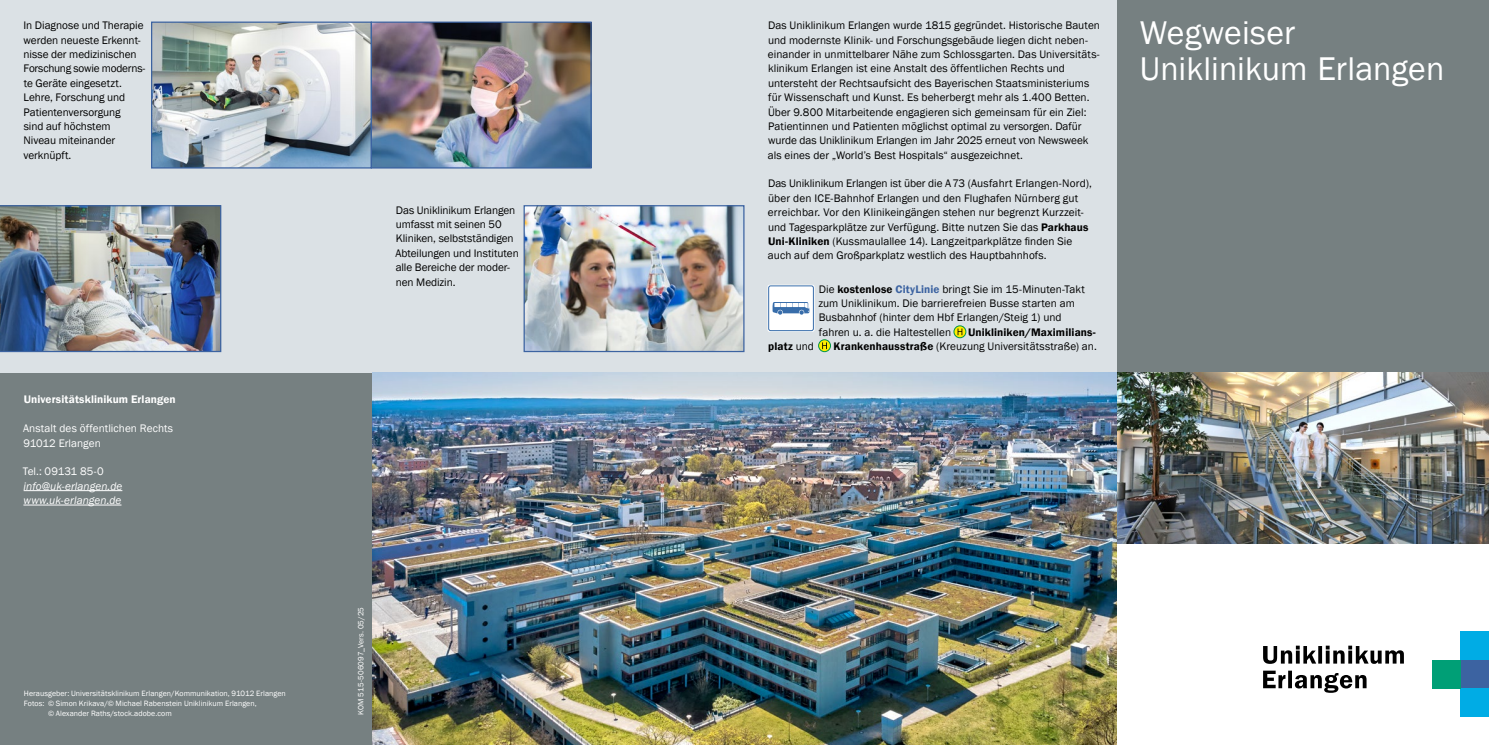
<style>
.page{position:relative;width:1489px;height:745px;background:#fff}
.page>*{position:absolute;margin:0;border:0;box-sizing:border-box;transform-origin:0 0}
.Broschürentitel{font:33.75px/36.2px "Franklin Gothic";color:#fff}
.Fließtext{font:11.25px/14.4px "Franklin Gothic";color:#000}
.Adressblock_Demi{font:italic 11.25px/14.4px "Franklin Gothic";letter-spacing:.005em;color:#fff}
.Adressblock_Demi-2{font:11.25px/14.4px "Franklin Gothic";letter-spacing:.005em;color:#fff}
.Fließtext-2{font:600 11.25px "Franklin Gothic";letter-spacing:.01em;color:#000}
.Adressblock_Demi-3{font:600 11.25px "Franklin Gothic";letter-spacing:.01em;color:#fff}
.Herausgeber{font:7.88px "Franklin Gothic";letter-spacing:.005em;color:#fff}
.s1{font-weight:600}
.s2{font-weight:600;color:#3c63a1}
.s3{font-style:normal}
.s4{font-weight:400}
</style>
<div class="page">
<div style="left:1093px;top:0;width:395px;height:379px;background:#768081"></div>
<div style="left:0;top:372px;width:372px;height:372px;background:#768081"></div>
<div style="left:0;top:0;width:1116px;height:372px;background:#dbe1e5"></div>
<img style="left:1116px;top:372px;width:372px;height:171px">
<svg style="left:1263px;top:645px;width:140px;height:18px"></svg>
<svg style="left:1263px;top:670px;width:103px;height:22px"></svg>
<div style="left:1460px;top:659px;width:28px;height:28px;background:#3c63a1"></div>
<div style="left:1460px;top:687px;width:28px;height:29px;background:#00ace5"></div>
<div style="left:1460px;top:631px;width:28px;height:28px;background:#00ace5"></div>
<div style="left:1431px;top:659px;width:29px;height:28px;background:#009f76"></div>
<img style="left:372px;top:372px;width:744px;height:372px">
<img style="left:153px;top:24px;width:436px;height:142px">
<div style="left:151px;top:22px;width:221px;height:146px;border:1px solid #3c63a1"></div>
<img style="left:525px;top:207px;width:217px;height:143px">
<div style="left:523px;top:205px;width:221px;height:147px;border:1px solid #3c63a1"></div>
<img style="left:0;top:205px;width:221px;height:147px">
<div style="left:371px;top:22px;width:220px;height:146px;border:1px solid #3c63a1"></div>
<hr style="left:24px;top:490px;width:98px;height:1px;background:#fff">
<hr style="left:23px;top:504px;width:98px;height:1px;background:#fff">
<div style="left:767px;top:284px;width:47px;height:47px;background:#fff;border-radius:2px"></div>
<div style="left:768px;top:285px;width:45px;height:46px;border:1px solid #386daa;border-radius:2px"></div>
<svg style="left:772px;top:302px;width:37px;height:12px"></svg>
<svg style="left:953px;top:325px;width:12px;height:12px"></svg>
<div style="left:953px;top:325px;width:13px;height:13px;border:1px solid #009448;border-radius:50%"></div>
<svg style="left:957px;top:328px;width:5px;height:7px"></svg>
<svg style="left:818px;top:339px;width:12px;height:12px"></svg>
<div style="left:818px;top:339px;width:12px;height:13px;border:1px solid #009448;border-radius:50%"></div>
<svg style="left:822px;top:342px;width:5px;height:7px"></svg>
<p class="Fließtext" style="left:24px;top:18px;width:123px">In Diagnose und Therapie werden neueste Erkennt&shy;nisse der medizinischen<br>Forschung sowie moderns&shy;te Geräte eingesetzt.<br>Lehre, Forschung und<br>Patientenversorgung<br>sind auf höchstem<br>Niveau miteinander verknüpft.</p>
<p class="Fließtext" style="left:768px;top:18px;width:333px">Das Uniklinikum Erlangen wurde 1815 gegründet. Historische Bauten und modernste Klinik- und Forschungsgebäude liegen dicht neben&shy;einander in unmittelbarer Nähe zum Schlossgarten. Das Universitäts&shy;klinikum Erlangen ist eine Anstalt des öffentlichen Rechts und untersteht der Rechtsaufsicht des Bayerischen Staatsministeriums für Wissenschaft und Kunst. Es beherbergt mehr als 1.400 Betten.<br>Über 9.800 Mitarbeitende engagieren sich gemeinsam für ein Ziel:<br>Patientinnen und Patienten möglichst optimal zu versorgen. Dafür wurde das Uniklinikum Erlangen im Jahr 2025 erneut von Newsweek als eines der „World’s Best Hospitals“ ausgezeichnet.</p>
<p class="Fließtext" style="left:768px;top:177px;width:325px">Das Uniklinikum Erlangen ist über die A73 (Ausfahrt Erlangen-Nord), über den ICE-Bahnhof Erlangen und den Flughafen Nürnberg gut erreichbar. Vor den Klinikeingängen stehen nur begrenzt Kurzzeit&shy;und Tagesparkplätze zur Verfügung. Bitte nutzen Sie das <span class="s1">Parkhaus Uni-Kliniken</span> (Kussmaulallee 14). Langzeitparkplätze finden Sie auch auf dem Großparkplatz westlich des Hauptbahnhofs.</p>
<p class="Fließtext" style="left:395px;top:203px;width:125px">Das Uniklinikum Erlangen umfasst mit seinen 50<br>Kliniken, selbstständigen<br>Abteilungen und Instituten alle Bereiche der moder&shy;nen Medizin.</p>
<p class="Fließtext" style="left:818px;top:282px;width:268px">Die <span class="s1">kostenlose</span> <span class="s2">CityLinie</span> bringt Sie im 15-Minuten-Takt zum Uniklinikum. Die barrierefreien Busse starten am Busbahnhof (hinter dem Hbf Erlangen/Steig 1) und fahren u. a. die Haltestellen</p>
<p class="Fließtext-2" style="left:967px;top:325px;width:129px">Unikliniken/Maximilians-</p>
<p class="Adressblock_Demi-3" style="left:24px;top:392px;width:154px">Universitätsklinikum Erlangen</p>
<p class="Adressblock_Demi-2" style="left:23px;top:421px;width:152px">Anstalt des öffentlichen Rechts<br>91012 Erlangen</p>
<p class="Adressblock_Demi" style="left:23px;top:464px;width:101px"><span class="s3">Tel.: 09131 85-0 </span>info@uk-erlangen.de www.uk-erlangen.de</p>
<p class="Herausgeber" style="left:24px;top:688px;width:263px">Herausgeber: Universitätsklinikum Erlangen/Kommunikation, 91012 Erlangen</p>
<p class="Herausgeber" style="left:24px;top:698px;width:234px">Fotos: © Simon Krikava/© Michael Rabenstein Uniklinikum Erlangen,</p>
<p class="Herausgeber" style="left:48px;top:708px;width:125px">© Alexander Raths/stock.adobe.com</p>
<p class="Herausgeber" style="left:356px;top:714px;width:109px;rotate:-90deg">KOM 515-506097_Vers. 05/25</p>
<p class="Fließtext-2" style="left:768px;top:339px;width:47px">platz <span class="s4">und</span></p>
<p class="Fließtext" style="left:833px;top:339px;width:265px"><span class="s1">Krankenhausstraße</span> (Kreuzung Universitätsstraße) an.</p>
<p class="Broschürentitel" style="left:1139px;top:15px;width:306px">Wegweiser<br>Uniklinikum Erlangen</p>
</div>
